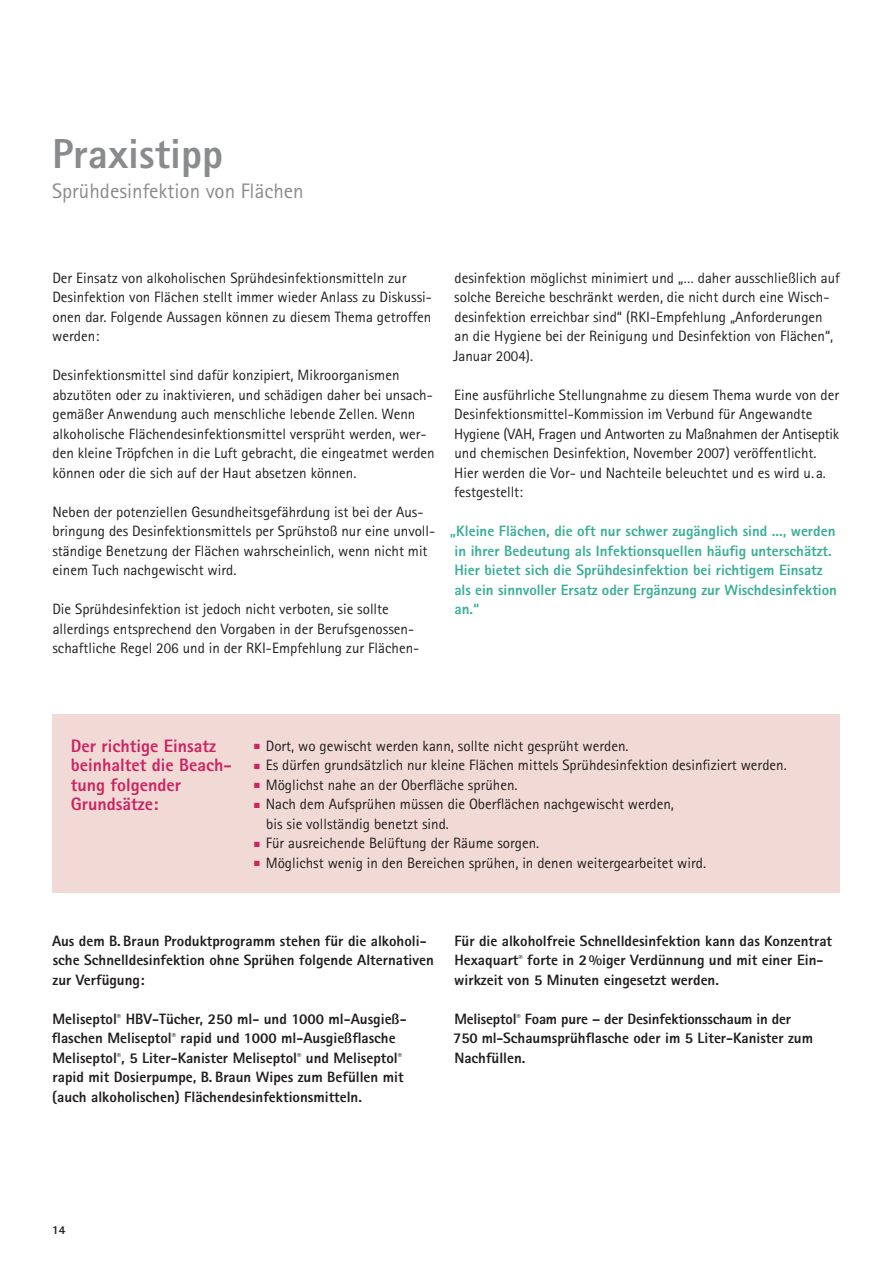
<style>
.page{position:relative;width:893px;height:1263px;background:#fff}
.page>*{position:absolute;margin:0;border:0;box-sizing:border-box;transform-origin:0 0}
.t1{font:800 42px "Rotis Sans Serif";color:#8a8b8d}
.t2{font:21px "Rotis Sans Serif";color:#8a8b8d}
.t3{font:800 18px/19.5px "Rotis Sans Serif";color:#cc2362}
.t4{font:15px/19.5px "Rotis Sans Serif";color:#221e1f}
.t5{font:800 15px/19.5px "Rotis Sans Serif";color:#221e1f}
.t6{font:800 15px/19.5px "Rotis Sans Serif";color:#3aaf96}
.t7{font:800 12px "Rotis Sans Serif";color:#221e1f}
.s1{color:#cc2362}
</style>
<div class="page">
<div style="left:52px;top:715px;width:788px;height:178px;background:#f1d9d6"></div>
<h1 class="t1" style="left:52px;top:127px;width:173px">Praxistipp</h1>
<h2 class="t2" style="left:52px;top:178px;width:253px">Sprühdesinfektion von Flächen</h2>
<p class="t4" style="left:52px;top:268px;width:381px">Der Einsatz von alkoholischen Sprühdesinfektionsmitteln zur Desinfektion von Flächen stellt immer wieder Anlass zu Diskussi&shy;onen dar. Folgende Aussagen können zu diesem Thema getroffen werden:</p>
<p class="t4" style="left:52px;top:365px;width:384px">Desinfektionsmittel sind dafür konzipiert, Mikroorganismen abzutöten oder zu inaktivieren, und schädigen daher bei unsach&shy;gemäßer Anwendung auch menschliche lebende Zellen. Wenn alkoholische Flächendesinfektionsmittel versprüht werden, wer&shy;den kleine Tröpfchen in die Luft gebracht, die eingeatmet werden können oder die sich auf der Haut absetzen können.</p>
<p class="t4" style="left:52px;top:502px;width:384px">Neben der potenziellen Gesundheitsgefährdung ist bei der Aus&shy;bringung des Desinfektionsmittels per Sprühstoß nur eine unvoll&shy;ständige Benetzung der Flächen wahrscheinlich, wenn nicht mit einem Tuch nachgewischt wird.</p>
<p class="t4" style="left:52px;top:599px;width:368px">Die Sprühdesinfektion ist jedoch nicht verboten, sie sollte allerdings entsprechend den Vorgaben in der Berufsgenossen&shy;schaftliche Regel 206 und in der RKI-Empfehlung zur Flächen-</p>
<p class="t4" style="left:453px;top:268px;width:388px">desinfektion möglichst minimiert und „… daher ausschließlich auf solche Bereiche beschränkt werden, die nicht durch eine Wisch&shy;desinfektion erreichbar sind“ (RKI-Empfehlung „Anforderungen<br>an die Hygiene bei der Reinigung und Desinfektion von Flächen“, Januar 2004).</p>
<p class="t4" style="left:454px;top:385px;width:387px">Eine ausführliche Stellungnahme zu diesem Thema wurde von der Desinfektionsmittel-Kommission im Verbund für Angewandte Hygiene (VAH, Fragen und Antworten zu Maßnahmen der Antiseptik und chemischen Desinfektion, November 2007) veröffentlicht.<br>Hier werden die Vor- und Nachteile beleuchtet und es wird u. a. festgestellt:</p>
<p class="t6" style="left:450px;top:521px;width:388px">„Kleine Flächen, die oft nur schwer zugänglich sind ..., werden in ihrer Bedeutung als Infektionsquellen häufig unterschätzt.<br>Hier bietet sich die Sprühdesinfektion bei richtigem Einsatz als ein sinnvoller Ersatz oder Ergänzung zur Wischdesinfektion an.“</p>
<p class="t3" style="left:71px;top:736px;width:162px">Der richtige Einsatz beinhaltet die Beach&shy;tung folgender<br>Grundsätze:</p>
<p class="t4" style="left:254px;top:736px;width:376px"><span class="s1">■</span> Dort, wo gewischt werden kann, sollte nicht gesprüht werden.</p>
<p class="t4" style="left:254px;top:755px;width:534px"><span class="s1">■</span> Es dürfen grundsätzlich nur kleine Flächen mittels Sprühdesinfektion desinfiziert werden.</p>
<p class="t4" style="left:254px;top:775px;width:265px"><span class="s1">■</span> Möglichst nahe an der Oberfläche sprühen.</p>
<p class="t4" style="left:266px;top:794px;width:409px;text-indent:-12px"><span class="s1">■</span> Nach dem Aufsprühen müssen die Oberflächen nachgewischt werden, bis sie vollständig benetzt sind.</p>
<p class="t4" style="left:254px;top:833px;width:287px"><span class="s1">■</span> Für ausreichende Belüftung der Räume sorgen.</p>
<p class="t4" style="left:254px;top:853px;width:453px"><span class="s1">■</span> Möglichst wenig in den Bereichen sprühen, in denen weitergearbeitet wird.</p>
<p class="t5" style="left:52px;top:931px;width:383px">Aus dem B. Braun Produktprogramm stehen für die alkoholi&shy;sche Schnelldesinfektion ohne Sprühen folgende Alternativen zur Verfügung:</p>
<p class="t5" style="left:52px;top:1009px;width:356px">Meliseptol<sup>®</sup> HBV-Tücher, 250 ml- und 1000 ml-Ausgieß&shy;flaschen Meliseptol<sup>®</sup> rapid und 1000 ml-Ausgießflasche Meliseptol<sup>®</sup>, 5 Liter-Kanister Meliseptol<sup>®</sup> und Meliseptol<sup>® </sup>rapid mit Dosierpumpe, B. Braun Wipes zum Befüllen mit (auch alkoholischen) Flächendesinfektionsmitteln.</p>
<p class="t5" style="left:454px;top:931px;width:379px">Für die alkoholfreie Schnelldesinfektion kann das Konzentrat<br>Hexaquart<sup>®</sup> forte in 2 %iger Verdünnung und mit einer Ein&shy;wirkzeit von 5 Minuten eingesetzt werden.</p>
<p class="t5" style="left:453px;top:1009px;width:361px">Meliseptol<sup>®</sup> Foam pure – der Desinfektionsschaum in der<br>750 ml-Schaumsprühflasche oder im 5 Liter-Kanister zum<br>Nachfüllen.</p>
<p class="t7" style="left:52px;top:1222px;width:15px">14</p>
</div>
